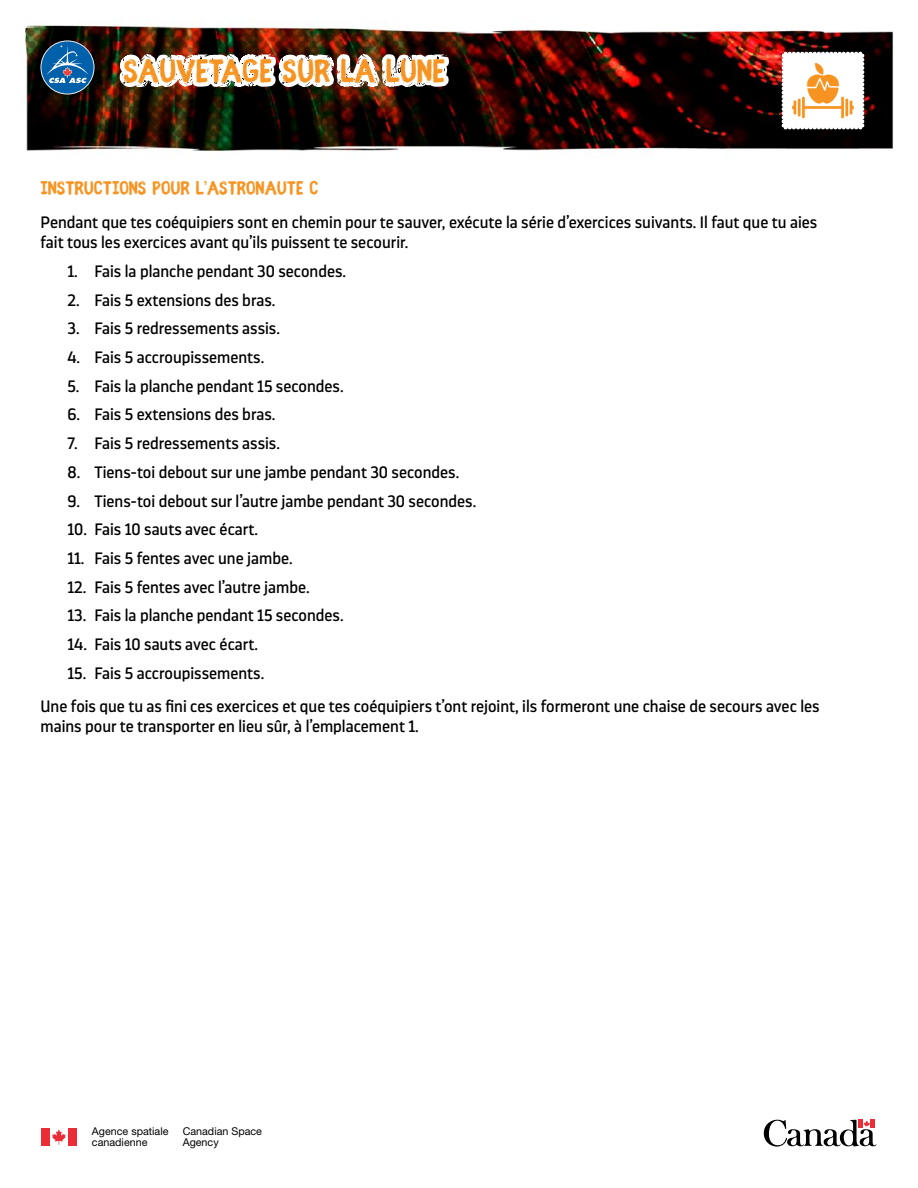
<style>
.page{position:relative;width:918px;height:1188px;background:#fff}
.page>*{position:absolute;margin:0;border:0;box-sizing:border-box;transform-origin:0 0}
.t1{font:700 36px "Fibre Vintage Full";color:#f79421}
.t2{font:700 21px "Fibre Vintage Full";color:#f79421}
.t3{font:16.5px/19.8px "Darwin Pro";color:#000}
.t4{font:10.8px/10.8px "Helvetica Neue LT Std";color:#000}
</style>
<div class="page">
<img style="left:24px;top:24px;width:870px;height:134px">
<img style="left:41px;top:20px;width:423px;height:138px">
<svg style="left:764px;top:1120px;width:112px;height:27px"></svg>
<img style="left:776px;top:43px;width:94px;height:95px">
<div style="left:41px;top:1128px;width:9px;height:18px;background:#eb2d37"></div>
<svg style="left:52px;top:1129px;width:14px;height:16px"></svg>
<div style="left:68px;top:1128px;width:9px;height:18px;background:#eb2d37"></div>
<h1 class="t1" style="left:123px;top:50px;width:323px">SAUVETAGE SUR LA LUNE</h1>
<p class="t2" style="left:40px;top:176px;width:279px">INSTRUCTIONS POUR L’ASTRONAUTE C</p>
<p class="t3" style="left:40px;top:212px;width:778px">Pendant que tes coéquipiers sont en chemin pour te sauver, exécute la série d’exercices suivants. Il faut que tu aies fait tous les exercices avant qu’ils puissent te secourir.</p>
<p class="t3" style="left:67px;top:261px;width:280px">1. Fais la planche pendant 30 secondes.</p>
<p class="t3" style="left:67px;top:290px;width:210px">2. Fais 5 extensions des bras.</p>
<p class="t3" style="left:67px;top:318px;width:214px">3. Fais 5 redressements assis.</p>
<p class="t3" style="left:67px;top:347px;width:198px">4. Fais 5 accroupissements.</p>
<p class="t3" style="left:67px;top:376px;width:278px">5. Fais la planche pendant 15 secondes.</p>
<p class="t3" style="left:67px;top:404px;width:210px">6. Fais 5 extensions des bras.</p>
<p class="t3" style="left:67px;top:433px;width:214px">7. Fais 5 redressements assis.</p>
<p class="t3" style="left:67px;top:462px;width:393px">8. Tiens-toi debout sur une jambe pendant 30 secondes.</p>
<p class="t3" style="left:67px;top:490px;width:410px">9. Tiens-toi debout sur l’autre jambe pendant 30 secondes.</p>
<p class="t3" style="left:67px;top:519px;width:192px">10. Fais 10 sauts avec écart.</p>
<p class="t3" style="left:67px;top:548px;width:227px">11. Fais 5 fentes avec une jambe.</p>
<p class="t3" style="left:67px;top:577px;width:244px">12. Fais 5 fentes avec l’autre jambe.</p>
<p class="t3" style="left:67px;top:605px;width:278px">13. Fais la planche pendant 15 secondes.</p>
<p class="t3" style="left:67px;top:634px;width:192px">14. Fais 10 sauts avec écart.</p>
<p class="t3" style="left:40px;top:656px;width:781px;line-height:33.3px;text-indent:27px">15. Fais 5 accroupissements.<br>Une fois que tu as fini ces exercices et que tes coéquipiers t’ont rejoint, ils formeront une chaise de secours avec les</p>
<p class="t3" style="left:40px;top:716px;width:380px">mains pour te transporter en lieu sûr, à l’emplacement 1.</p>
<p class="t4" style="left:92px;top:1126px;width:78px">Agence spatiale canadienne</p>
<p class="t4" style="left:183px;top:1126px;width:81px">Canadian Space<br>Agency</p>
</div>
